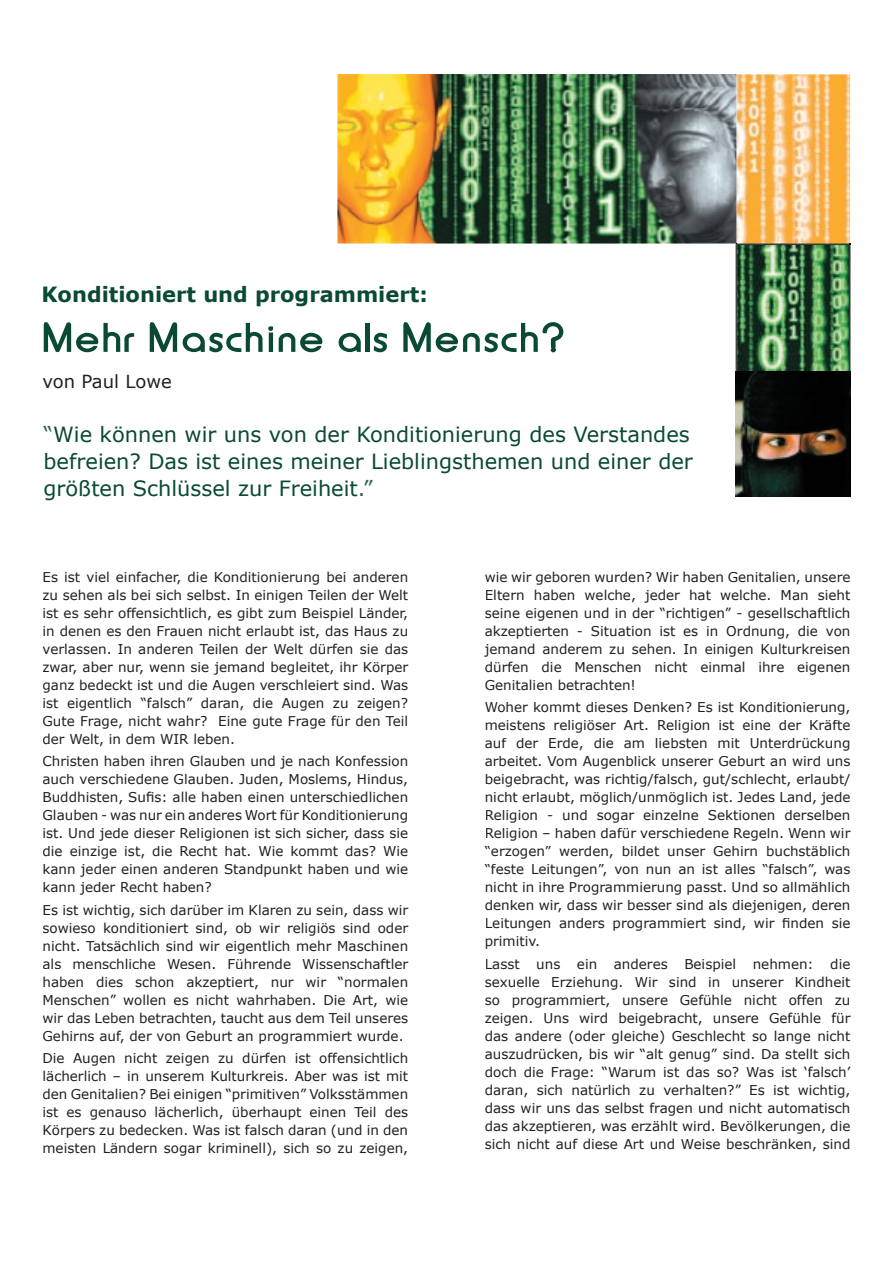
<style>
.page{position:relative;width:893px;height:1263px;background:#fff}
.page>*{position:absolute;margin:0;border:0;box-sizing:border-box;transform-origin:0 0}
.t1{font:51px "Conclave SSK Bold";letter-spacing:.01em;color:#094935}
.t2{font:21px/27px "Verdana";color:#094935}
.t3{font:700 21px "Verdana";color:#094935}
.t4{font:18px "Verdana";color:#231f20}
.t5{font:13.5px/18px "Verdana";color:#231f20;text-align:justify}
.s1{color:#376154}
</style>
<div class="page">
<img style="left:337px;top:74px;width:513px;height:170px">
<img style="left:736px;top:244px;width:114px;height:252px">
<h2 class="t3" style="left:41px;top:281px;width:388px">Konditioniert und programmiert:</h2>
<h1 class="t1" style="left:41px;top:321px;width:525px">Mehr Maschine als Mensch?</h1>
<h3 class="t4" style="left:42px;top:370px;width:131px">von Paul Lowe</h3>
<h2 class="t2" style="left:44px;top:420px;width:651px"><span class="s1">“</span>Wie können wir uns von der Konditionierung des Verstandes befreien? Das ist eines meiner Lieblingsthemen und einer der größten Schlüssel zur Freiheit<span class="s1">.”</span></h2>
<p class="t5" style="left:43px;top:568px;width:367px">Es ist viel einfacher, die Konditionierung bei anderen zu sehen als bei sich selbst. In einigen Teilen der Welt ist es sehr offensichtlich, es gibt zum Beispiel Länder, in denen es den Frauen nicht erlaubt ist, das Haus zu verlassen. In anderen Teilen der Welt dürfen sie das zwar, aber nur, wenn sie jemand begleitet, ihr Körper ganz bedeckt ist und die Augen verschleiert sind. Was ist eigentlich “falsch” daran, die Augen zu zeigen?<br>Gute Frage, nicht wahr? Eine gute Frage für den Teil der Welt, in dem WIR leben.</p>
<p class="t5" style="left:43px;top:752px;width:367px">Christen haben ihren Glauben und je nach Konfession auch verschiedene Glauben. Juden, Moslems, Hindus, Buddhisten, Sufis: alle haben einen unterschiedlichen Glauben - was nur ein anderes Wort für Konditionierung ist. Und jede dieser Religionen ist sich sicher, dass sie die einzige ist, die Recht hat. Wie kommt das? Wie kann jeder einen anderen Standpunkt haben und wie kann jeder Recht haben?</p>
<p class="t5" style="left:43px;top:900px;width:367px">Es ist wichtig, sich darüber im Klaren zu sein, dass wir sowieso konditioniert sind, ob wir religiös sind oder nicht. Tatsächlich sind wir eigentlich mehr Maschinen als menschliche Wesen. Führende Wissenschaftler haben dies schon akzeptiert, nur wir “normalen Menschen” wollen es nicht wahrhaben. Die Art, wie wir das Leben betrachten, taucht aus dem Teil unseres Gehirns auf, der von Geburt an programmiert wurde.</p>
<p class="t5" style="left:43px;top:1048px;width:367px">Die Augen nicht zeigen zu dürfen ist offensichtlich lächerlich – in unserem Kulturkreis. Aber was ist mit den Genitalien? Bei einigen “primitiven” Volksstämmen ist es genauso lächerlich, überhaupt einen Teil des Körpers zu bedecken. Was ist falsch daran (und in den meisten Ländern sogar kriminell), sich so zu zeigen,</p>
<p class="t5" style="left:485px;top:568px;width:367px">wie wir geboren wurden? Wir haben Genitalien, unsere Eltern haben welche, jeder hat welche. Man sieht seine eigenen und in der “richtigen” - gesellschaftlich akzeptierten - Situation ist es in Ordnung, die von jemand anderem zu sehen. In einigen Kulturkreisen dürfen die Menschen nicht einmal ihre eigenen Genitalien betrachten!</p>
<p class="t5" style="left:485px;top:698px;width:367px">Woher kommt dieses Denken? Es ist Konditionierung, meistens religiöser Art. Religion ist eine der Kräfte auf der Erde, die am liebsten mit Unterdrückung arbeitet. Vom Augenblick unserer Geburt an wird uns beigebracht, was richtig/falsch, gut/schlecht, erlaubt/ nicht erlaubt, möglich/unmöglich ist. Jedes Land, jede Religion - und sogar einzelne Sektionen derselben Religion – haben dafür verschiedene Regeln. Wenn wir “erzogen” werden, bildet unser Gehirn buchstäblich “feste Leitungen”, von nun an ist alles “falsch”, was nicht in ihre Programmierung passt. Und so allmählich denken wir, dass wir besser sind als diejenigen, deren Leitungen anders programmiert sind, wir finden sie primitiv.</p>
<p class="t5" style="left:485px;top:954px;width:367px">Lasst uns ein anderes Beispiel nehmen: die sexuelle Erziehung. Wir sind in unserer Kindheit so programmiert, unsere Gefühle nicht offen zu zeigen. Uns wird beigebracht, unsere Gefühle für das andere (oder gleiche) Geschlecht so lange nicht auszudrücken, bis wir “alt genug” sind. Da stellt sich doch die Frage: “Warum ist das so? Was ist ‘falsch’ daran, sich natürlich zu verhalten?” Es ist wichtig, dass wir uns das selbst fragen und nicht automatisch das akzeptieren, was erzählt wird. Bevölkerungen, die sich nicht auf diese Art und Weise beschränken, sind</p>
</div>
